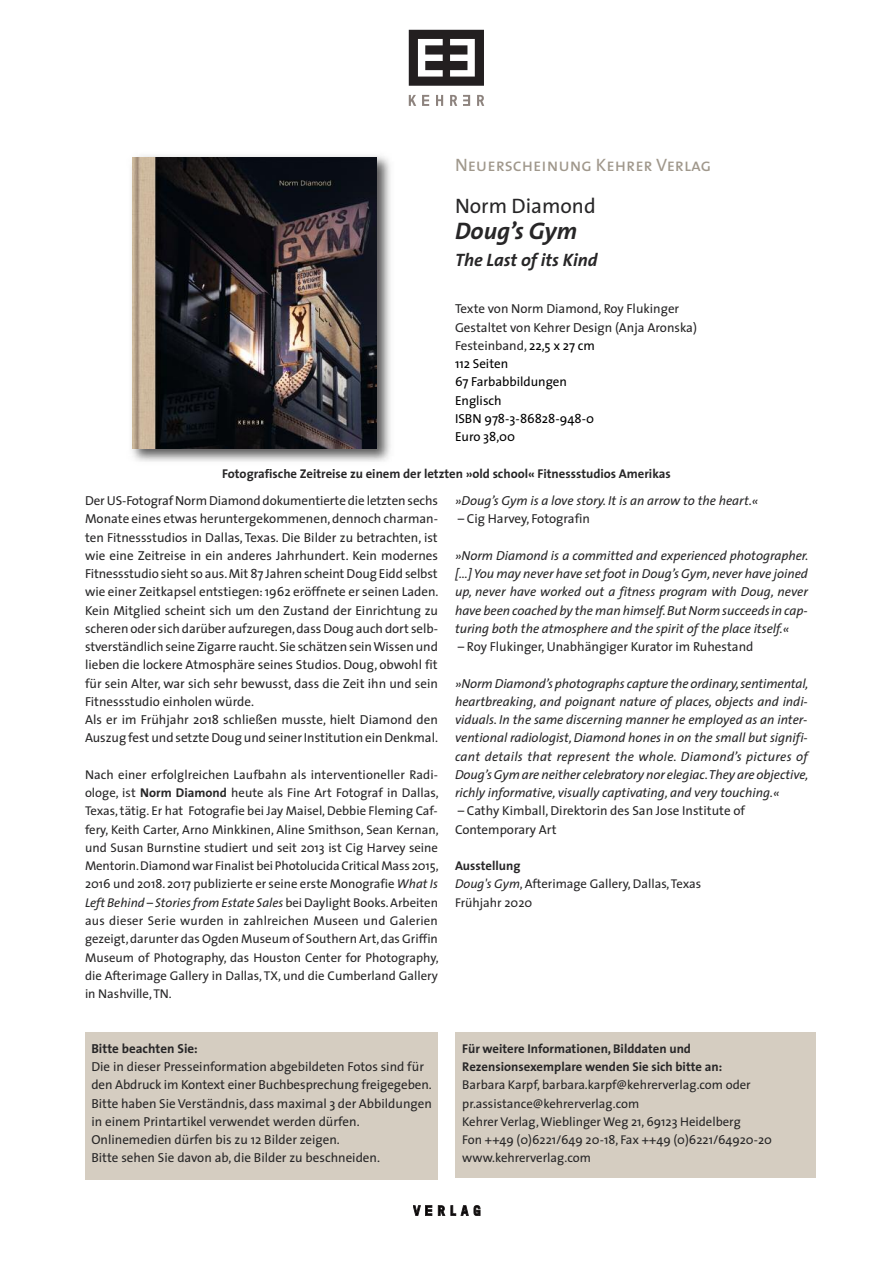
<style>
.page{position:relative;width:893px;height:1263px;background:#fff}
.page>*{position:absolute;margin:0;border:0;box-sizing:border-box;transform-origin:0 0}
.t1{font:italic 700 24px "The Sans";color:#272627}
.t2{font:21px "The Sans";color:#272627}
.t3{font:18px "The Sans Caps";color:#a0988c}
.t4{font:italic 700 18px "The Sans";color:#272627}
.t5{font:13.05px/18.3px "The Sans";color:#272627}
.t6{font:italic 13.05px/18.3px "The Sans";color:#272627;text-align:justify}
.t7{font:700 13.05px "The Sans";color:#272627}
.t8{font:12.75px/18.3px "The Sans";color:#272627}
.t9{font:700 12.75px/18.3px "The Sans";color:#272627}
.s1{color:#000}
.s2{font-weight:700}
.s3{font-style:italic}
</style>
<div class="page">
<svg style="left:450px;top:95px;width:7px;height:11px"></svg>
<svg style="left:477px;top:95px;width:7px;height:11px"></svg>
<svg style="left:409px;top:95px;width:7px;height:11px"></svg>
<svg style="left:422px;top:95px;width:7px;height:11px"></svg>
<svg style="left:436px;top:95px;width:7px;height:11px"></svg>
<svg style="left:463px;top:95px;width:7px;height:11px"></svg>
<svg style="left:409px;top:30px;width:75px;height:56px"></svg>
<svg style="left:438px;top:1205px;width:7px;height:11px"></svg>
<svg style="left:451px;top:1205px;width:29px;height:11px"></svg>
<svg style="left:413px;top:1205px;width:19px;height:11px"></svg>
<div style="left:85px;top:1032px;width:353px;height:147px;background:#d5cdc1"></div>
<div style="left:455px;top:1032px;width:360px;height:145px;background:#d5cdc1"></div>
<div style="left:462px;top:1038px;width:353px;height:140px;background:#d5cdc1"></div>
<img style="left:132px;top:156px;width:259px;height:306px">
<img style="left:133px;top:157px;width:243px;height:291px">
<h3 class="t3" style="left:455px;top:159px;width:258px">Neuerscheinung Kehrer Verlag</h3>
<h2 class="t2" style="left:455px;top:197px;width:142px">Norm Diamond</h2>
<h1 class="t1" style="left:455px;top:222px;width:124px">Doug’s Gym</h1>
<h3 class="t4" style="left:455px;top:253px;width:144px">The Last of its Kind</h3>
<p class="t5" style="left:455px;top:301px;width:243px">Texte von Norm Diamond, Roy Flukinger<br>Gestaltet von Kehrer Design (Anja Aronska)<br>Festeinband, <span class="s1">22,5 x 27 cm<br>112 Seiten<br>67 Farbabbildungen<br>Englisch<br>ISBN 978-3-86828-948-0<br>Euro 38,00</span></p>
<p class="t9" style="left:222px;top:465px;width:450px">Fotografische Zeitreise zu einem der letzten »old school« Fitnessstudios Amerikas</p>
<p class="t5" style="left:85px;top:493px;width:355px">DerUS-Fotograf NormDiamond dokumentierte die letztensechs Monate eines etwas heruntergekommenen,dennoch charman&shy;ten Fitnessstudios in Dallas, Texas. Die Bilder zu betrachten, ist wie eine Zeitreise in ein anderes Jahrhundert. Kein modernes Fitnessstudio sieht so aus.Mit 87 Jahren scheint Doug Eidd selbst wie einer Zeitkapsel entstiegen:1962 eröffnete er seinen Laden.<br>Kein Mitglied scheint sich um den Zustand der Einrichtung zu scheren oder sich darüber aufzuregen,dassDoug auch dort selb&shy;stverständlich seine Zigarre raucht.Sie schätzen seinWissen und lieben die lockere Atmosphäre seines Studios. Doug, obwohl fit für sein Alter, war sich sehr bewusst, dass die Zeit ihn und sein Fitnessstudio einholen würde.<br>Als er im Frühjahr 2018 schließen musste, hielt Diamond den Auszug fest und setzteDoug und seinerInstitution einDenkmal.</p>
<p class="t8" style="left:85px;top:767px;width:355px;text-align:justify">Nach einer erfolglreichen Laufbahn als interventioneller Radi&shy;ologe, ist <span class="s2">Norm Diamond</span> heute als Fine Art Fotograf in Dallas, Texas, tätig. Er hat Fotografie bei Jay Maisel,Debbie Fleming Caf&shy;fery, Keith Carter, Arno Minkkinen, Aline Smithson, Sean Kernan, und Susan Burnstine studiert und seit 2013 ist Cig Harvey seine Mentorin.Diamondwar Finalist bei PhotolucidaCriticalMass 2015, 2016 und 2018. 2017 publizierte er seine erste Monografie <span class="s3">What Is Left Behind – Storiesfrom Estate Sales</span> bei Daylight Books.Arbeiten aus dieser Serie wurden in zahlreichen Museen und Galerien gezeigt,darunter das Ogden Museum of Southern Art,das Griffin Museum of Photography, das Houston Center for Photography, die Afterimage Gallery in Dallas, TX, und die Cumberland Gallery in Nashville,TN.</p>
<p class="t6" style="left:455px;top:493px;width:305px">»Doug’s Gym is a love story. It is an arrow to the heart.«</p>
<p class="t5" style="left:458px;top:511px;width:134px">– Cig Harvey, Fotografin</p>
<p class="t6" style="left:455px;top:547px;width:355px">»Norm Diamond is a committed and experienced photographer. […] You may never have set foot in Doug’s Gym,never have joined up, never have worked out a fitness program with Doug, never have been coached by the man himself.But Norm succeedsin cap&shy;turing both the atmosphere and the spirit of the place itself.«</p>
<p class="t5" style="left:458px;top:639px;width:297px">– Roy Flukinger, Unabhängiger Kurator im Ruhestand</p>
<p class="t6" style="left:455px;top:675px;width:355px">»Norm Diamond’s photographs capture the ordinary,sentimental, heartbreaking, and poignant nature of places, objects and indi&shy;viduals. In the same discerning manner he employed as an inter&shy;ventional radiologist, Diamond hones in on the small but signifi&shy;cant details that represent the whole. Diamond’s pictures of Doug’sGym are neither celebratory nor elegiac.They are objective, richly informative, visually captivating, and very touching.«</p>
<p class="t5" style="left:455px;top:803px;width:292px">– Cathy Kimball, Direktorin des San Jose Institute of<br>Contemporary Art</p>
<p class="t8" style="left:455px;top:858px;width:248px"><span class="s2">Ausstellung<br></span><span class="s3">Doug's Gym</span>, Afterimage Gallery, Dallas,Texas<br>Frühjahr 2020</p>
<p class="t7" style="left:91px;top:1043px;width:108px">Bitte beachten Sie:</p>
<p class="t5" style="left:91px;top:1059px;width:342px">Die in dieser Presseinformation abgebildeten Fotos sind für den Abdruck im Kontext einer Buchbesprechung freigegeben.<br>Bitte haben Sie Verständnis, dass maximal 3 der Abbildungen in einem Printartikel verwendet werden dürfen.<br>Onlinemedien dürfen bis zu 12 Bilder zeigen.<br>Bitte sehen Sie davon ab, die Bilder zu beschneiden.</p>
<p class="t9" style="left:462px;top:1040px;width:261px">Für weitere Informationen, Bilddaten und<br>Rezensionsexemplare wenden Sie sich bitte an:</p>
<p class="t8" style="left:462px;top:1077px;width:311px">Barbara Karpf, barbara.karpf@kehrerverlag.com oder pr.assistance@kehrerverlag.com<br>Kehrer Verlag,Wieblinger Weg 21, 69123 Heidelberg<br>Fon ++49 (0)6221/649 20-18, Fax ++49 (0)6221/64920-20 www.kehrerverlag.com</p>
</div>
